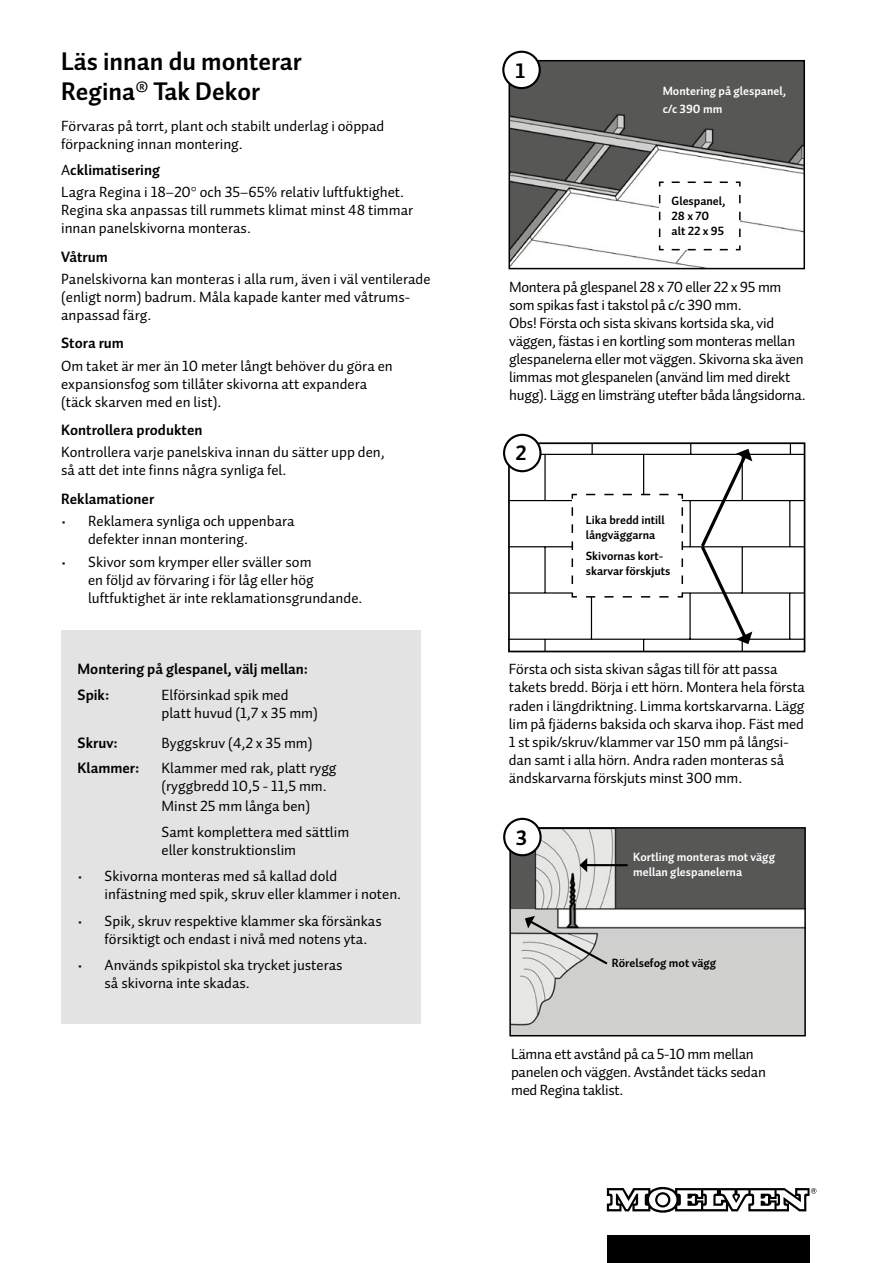
<style>
.page{position:relative;width:893px;height:1263px;background:#fff}
.page>*{position:absolute;margin:0;border:0;box-sizing:border-box;transform-origin:0 0}
.t1{font:25.5px/30px "Auto 1 LF Bold";color:#000}
.t2{font:21px "Auto 1 LF Bold";color:#000}
.Brödtext9_5_12{font:15px/18px "Auto 1 LF Regular";color:#000}
.Brödtext9_5_12-2{font:15px/18px "Auto 1 LF Regular";letter-spacing:-.02em;color:#000}
.Brödtext9_5_12-3{font:15px "Auto 1 LF Bold";color:#000}
.t3{font:12px/15px "Auto 1 LF Bold";color:#000}
.t4{font:12px/17.7px "Auto 1 LF Bold";color:#fff}
.s1{font-size:22.5px}
.s2{font-family:"Auto 1 LF Regular"}
</style>
<div class="page">
<div style="left:61px;top:630px;width:359px;height:394px;background:#e3e3e3"></div>
<svg style="left:607px;top:1187px;width:209px;height:26px"></svg>
<div style="left:607px;top:1235px;width:203px;height:28px;background:#000"></div>
<hr style="left:509px;top:500px;width:296px;height:1px;background:#000">
<hr style="left:509px;top:546px;width:296px;height:1px;background:#000">
<hr style="left:509px;top:592px;width:296px;height:2px;background:#000">
<hr style="left:509px;top:639px;width:296px;height:1px;background:#000">
<hr style="left:509px;top:685px;width:296px;height:1px;background:#000">
<hr style="left:509px;top:454px;width:296px;height:1px;background:#000">
<svg style="left:544px;top:640px;width:2px;height:9px"></svg>
<hr style="left:591px;top:593px;width:1px;height:46px;background:#000">
<hr style="left:689px;top:593px;width:2px;height:46px;background:#000">
<hr style="left:789px;top:593px;width:1px;height:46px;background:#000">
<hr style="left:544px;top:454px;width:2px;height:46px;background:#000">
<hr style="left:643px;top:454px;width:1px;height:46px;background:#000">
<hr style="left:841px;top:454px;width:1px;height:46px;background:#000">
<svg style="left:591px;top:445px;width:2px;height:9px"></svg>
<hr style="left:544px;top:547px;width:2px;height:46px;background:#000">
<hr style="left:841px;top:547px;width:1px;height:46px;background:#000">
<hr style="left:690px;top:501px;width:1px;height:46px;background:#000">
<hr style="left:789px;top:501px;width:1px;height:46px;background:#000">
<div style="left:508px;top:442px;width:297px;height:210px;border:2px solid #000"></div>
<div style="left:504px;top:435px;width:36px;height:36px;background:#fff;border-radius:50%"></div>
<div style="left:503px;top:434px;width:38px;height:38px;border:2px solid #000;border-radius:50%"></div>
<img style="left:511px;top:63px;width:291px;height:203px">
<div style="left:508px;top:60px;width:297px;height:209px;border:2px solid #000"></div>
<div style="left:503px;top:52px;width:37px;height:36px;background:#fff;border-radius:50%"></div>
<div style="left:502px;top:51px;width:39px;height:38px;border:2px solid #000;border-radius:50%"></div>
<img style="left:512px;top:830px;width:291px;height:203px">
<div style="left:509px;top:827px;width:297px;height:209px;border:2px solid #000"></div>
<div style="left:504px;top:819px;width:37px;height:36px;background:#fff;border-radius:50%"></div>
<div style="left:503px;top:818px;width:39px;height:38px;border:2px solid #000;border-radius:50%"></div>
<svg style="left:658px;top:181px;width:83px;height:70px"></svg>
<svg style="left:698px;top:449px;width:54px;height:202px"></svg>
<svg style="left:571px;top:493px;width:113px;height:105px"></svg>
<hr style="left:586px;top:864px;width:42px;height:2px;background:#000">
<svg style="left:579px;top:858px;width:8px;height:14px"></svg>
<svg style="left:525px;top:916px;width:85px;height:50px;background:#c4c4c2"></svg>
<p class="t1" style="left:61px;top:46px;width:242px">Läs innan du monterar<br>Regina<span class="s1">®</span> Tak Dekor</p>
<p class="Brödtext9_5_12" style="left:61px;top:117px;width:325px">Förvaras på torrt, plant och stabilt underlag i oöppad förpackning innan montering.</p>
<p class="Brödtext9_5_12-3" style="left:61px;top:160px;width:100px"><span class="s2">A</span>cklimatisering</p>
<p class="Brödtext9_5_12" style="left:61px;top:183px;width:354px">Lagra Regina i 18–20° och 35–65% relativ luftfuktighet.<br>Regina ska anpassas till rummets klimat minst 48 timmar innan panelskivorna monteras.</p>
<p class="Brödtext9_5_12-3" style="left:61px;top:247px;width:48px">Våtrum</p>
<p class="Brödtext9_5_12" style="left:61px;top:270px;width:371px">Panelskivorna kan monteras i alla rum, även i väl ventilerade (enligt norm) badrum. Måla kapade kanter med våtrums&shy;anpassad färg.</p>
<p class="Brödtext9_5_12-3" style="left:61px;top:334px;width:64px">Stora rum</p>
<p class="Brödtext9_5_12" style="left:61px;top:356px;width:333px">Om taket är mer än 10 meter långt behöver du göra en expansionsfog som tillåter skivorna att expandera (täck skarven med en list).</p>
<p class="Brödtext9_5_12-3" style="left:61px;top:421px;width:143px">Kontrollera produkten</p>
<p class="Brödtext9_5_12" style="left:61px;top:443px;width:325px">Kontrollera varje panelskiva innan du sätter upp den, så att det inte finns några synliga fel.</p>
<p class="Brödtext9_5_12-3" style="left:61px;top:489px;width:95px">Reklamationer</p>
<p class="Brödtext9_5_12" style="left:88px;top:512px;width:208px;text-indent:-27px">• Reklamera synliga och uppenbara defekter innan montering.</p>
<p class="Brödtext9_5_12" style="left:88px;top:552px;width:276px;text-indent:-27px">• Skivor som krymper eller sväller som<br>en följd av förvaring i för låg eller hög luftfuktighet är inte reklamationsgrundande.</p>
<p class="Brödtext9_5_12-3" style="left:78px;top:659px;width:232px">Montering på glespanel, välj mellan:</p>
<p class="Brödtext9_5_12-3" style="left:78px;top:686px;width:33px">Spik:</p>
<p class="Brödtext9_5_12" style="left:162px;top:686px;width:158px">Elförsinkad spik med platt huvud (1,7 x 35 mm)</p>
<p class="Brödtext9_5_12-3" style="left:78px;top:733px;width:42px">Skruv:</p>
<p class="Brödtext9_5_12" style="left:162px;top:734px;width:152px">Byggskruv (4,2 x 35 mm)</p>
<p class="Brödtext9_5_12-3" style="left:78px;top:759px;width:63px">Klammer:</p>
<p class="Brödtext9_5_12" style="left:162px;top:759px;width:177px">Klammer med rak, platt rygg (ryggbredd 10,5 - 11,5 mm.</p>
<p class="Brödtext9_5_12" style="left:162px;top:797px;width:150px">Minst 25 mm långa ben)</p>
<p class="Brödtext9_5_12" style="left:162px;top:822px;width:189px">Samt komplettera med sättlim eller konstruktionslim</p>
<p class="Brödtext9_5_12" style="left:105px;top:867px;width:298px;text-indent:-27px">• Skivorna monteras med så kallad dold infästning med spik, skruv eller klammer i noten.</p>
<p class="Brödtext9_5_12" style="left:105px;top:911px;width:279px;text-indent:-27px">• Spik, skruv respektive klammer ska försänkas försiktigt och endast i nivå med notens yta.</p>
<p class="Brödtext9_5_12" style="left:105px;top:956px;width:240px;text-indent:-27px">• Används spikpistol ska trycket justeras så skivorna inte skadas.</p>
<h2 class="t2" style="left:516px;top:57px;width:11px">1</h2>
<p class="t4" style="left:663px;top:82px;width:125px">Montering på glespanel, c/c 390 mm</p>
<p class="t3" style="left:672px;top:193px;width:56px">Glespanel,<br>28 x 70 alt 22 x 95</p>
<p class="Brödtext9_5_12-2" style="left:509px;top:278px;width:274px">Montera på glespanel 28 x 70 eller 22 x 95 mm som spikas fast i takstol på c/c 390 mm.</p>
<p class="Brödtext9_5_12-2" style="left:509px;top:314px;width:298px">Obs! Första och sista skivans kortsida ska, vid väggen, fästas i en kortling som monteras mellan glespanelerna eller mot väggen. Skivorna ska även limmas mot glespanelen (använd lim med direkt hugg). Lägg en limsträng utefter båda långsidorna.</p>
<h2 class="t2" style="left:516px;top:439px;width:13px">2</h2>
<p class="t3" style="left:586px;top:512px;width:81px">Lika bredd intill långväggarna</p>
<p class="t3" style="left:586px;top:548px;width:86px">Skivornas kort&shy;skarvar förskjuts</p>
<p class="Brödtext9_5_12" style="left:509px;top:660px;width:298px">Första och sista skivan sågas till för att passa takets bredd. Börja i ett hörn. Montera hela första raden i längdriktning. Limma kortskarvarna. Lägg lim på fjäderns baksida och skarva ihop. Fäst med 1 st spik/skruv/klammer var 150 mm på långsi&shy;dan samt i alla hörn. Andra raden monteras så ändskarvarna förskjuts minst 300 mm.</p>
<h2 class="t2" style="left:516px;top:824px;width:13px">3</h2>
<p class="t4" style="left:633px;top:849px;width:143px;line-height:15px">Kortling monteras mot vägg mellan glespanelerna</p>
<p class="t3" style="left:612px;top:955px;width:106px">Rörelsefog mot vägg</p>
<p class="Brödtext9_5_12-2" style="left:511px;top:1044px;width:256px">Lämna ett avstånd på ca 5-10 mm mellan panelen och väggen. Avståndet täcks sedan med Regina taklist.</p>
</div>
